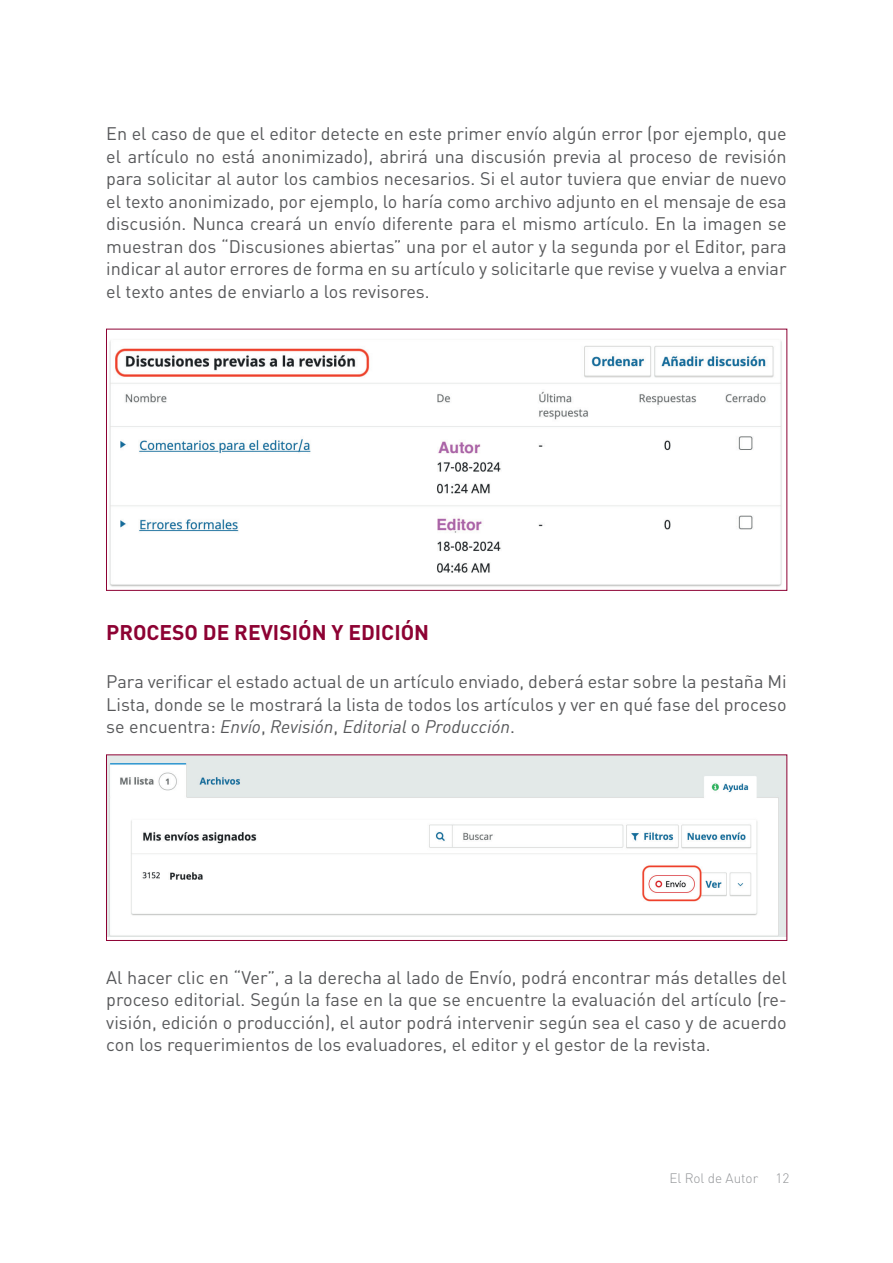
<style>
.page{position:relative;width:893px;height:1263px;background:#fff}
.page>*{position:absolute;margin:0;border:0;box-sizing:border-box;transform-origin:0 0}
.t1{font:700 21px "DIN Pro";color:#8d0233}
.t2{font:18px/22.5px "DIN Pro";color:#57585a;text-align:justify}
.t3{font:300 13.5px "DIN Pro";color:#939598}
.s1{font-style:italic}
</style>
<div class="page">
<img style="left:109px;top:340px;width:673px;height:247px">
<img style="left:108px;top:757px;width:677px;height:179px">
<div style="left:106px;top:755px;width:681px;height:186px;border:1px solid #8d0233"></div>
<p class="t2" style="left:106px;top:121px;width:682px">En el caso de que el editor detecte en este primer envío algún error (por ejemplo, que el artículo no está anonimizado), abrirá una discusión previa al proceso de revisión para solicitar al autor los cambios necesarios. Si el autor tuviera que enviar de nuevo el texto anonimizado, por ejemplo, lo haría como archivo adjunto en el mensaje de esa discusión. Nunca creará un envío diferente para el mismo artículo. En la imagen se muestran dos “Discusiones abiertas” una por el autor y la segunda por el Editor, para indicar al autor errores de forma en su artículo y solicitarle que revise y vuelva a enviar el texto antes de enviarlo a los revisores.</p>
<p class="t1" style="left:106px;top:615px;width:324px">PROCESO DE REVISIÓN Y EDICIÓN</p>
<p class="t2" style="left:106px;top:669px;width:682px">Para verificar el estado actual de un artículo enviado, deberá estar sobre la pestaña Mi Lista, donde se le mostrará la lista de todos los artículos y ver en qué fase del proceso se encuentra: <span class="s1">Envío</span>, <span class="s1">Revisión</span>, <span class="s1">Editorial</span> o <span class="s1">Producción</span>.</p>
<p class="t2" style="left:106px;top:964px;width:682px">Al hacer clic en “Ver”, a la derecha al lado de Envío, podrá encontrar más detalles del proceso editorial. Según la fase en la que se encuentre la evaluación del artículo (re&shy;visión, edición o producción), el autor podrá intervenir según sea el caso y de acuerdo con los requerimientos de los evaluadores, el editor y el gestor de la revista.</p>
<p class="t3" style="left:669px;top:1168px;width:90px">El Rol de Autor</p>
<p class="t3" style="left:775px;top:1168px;width:15px">12</p>
</div>
